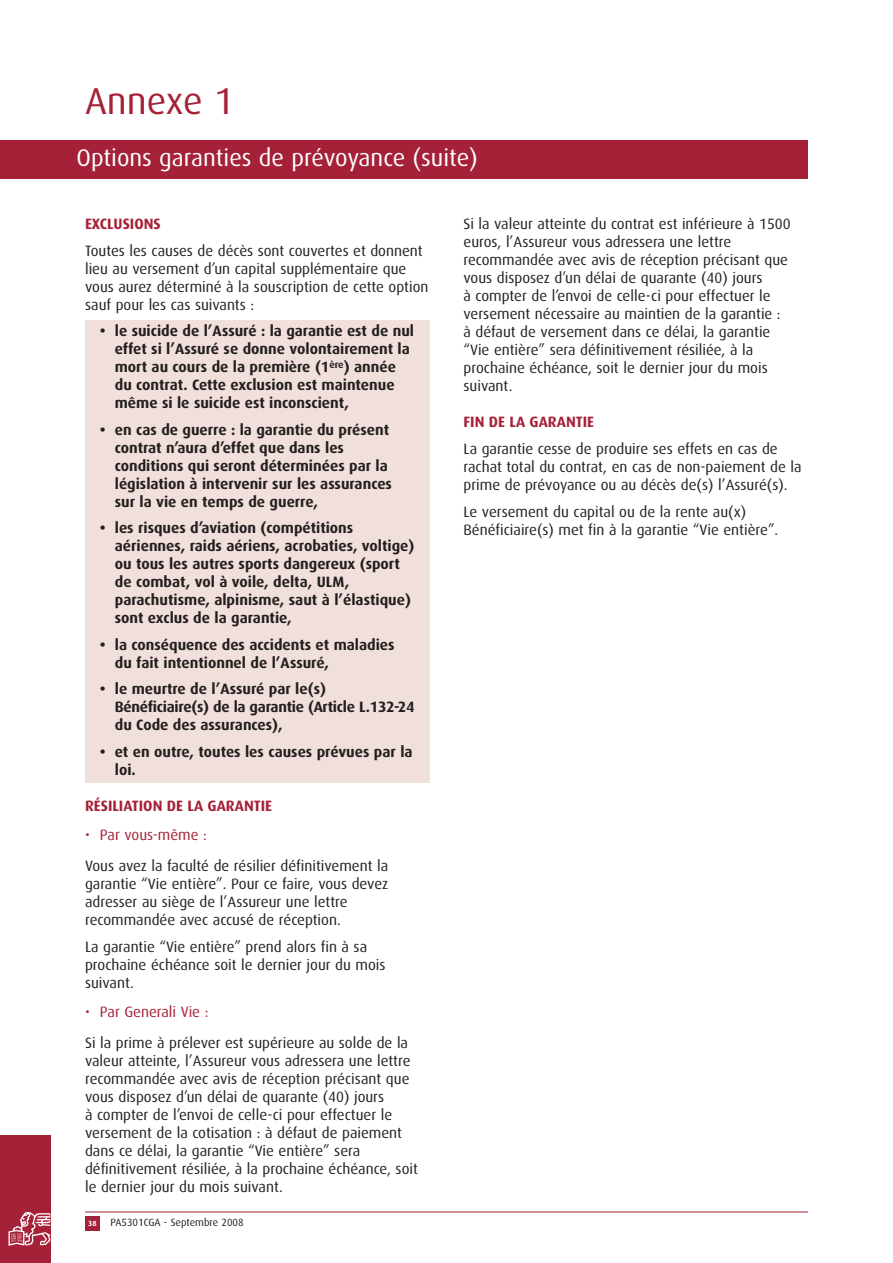
<style>
.page{position:relative;width:893px;height:1263px;background:#fff}
.page>*{position:absolute;margin:0;border:0;box-sizing:border-box;transform-origin:0 0}
.t1{font:37.5px "Dax";color:#a52138}
.t2{font:24px "Dax";color:#fff}
.t3{font:15px/18px "Dax";color:#231f20}
.t4{font:700 15px/18px "Dax";color:#231f20}
.t5{font:700 15px "Dax";color:#a52138}
.t6{font:15px "Dax";color:#a52138}
.t7{font:10.5px "Dax";color:#231f20}
.t8{font:700 7.5px "Dax";color:#fff}
</style>
<div class="page">
<div style="left:85px;top:320px;width:344px;height:463px;background:#f1dfdb"></div>
<div style="left:0;top:1135px;width:51px;height:128px;background:#a52138"></div>
<svg style="left:9px;top:1212px;width:41px;height:34px"></svg>
<hr style="left:85px;top:1211px;width:723px;height:1px;background:#a52138">
<div style="left:85px;top:1216px;width:15px;height:15px;background:#a52138"></div>
<div style="left:0;top:140px;width:808px;height:39px;background:#a52138"></div>
<h1 class="t1" style="left:85px;top:85px;width:150px">Annexe 1</h1>
<h2 class="t2" style="left:77px;top:147px;width:403px">Options garanties de prévoyance (suite)</h2>
<p class="t5" style="left:85px;top:217px;width:77px">EXCLUSIONS</p>
<p class="t3" style="left:85px;top:242px;width:345px">Toutes les causes de décès sont couvertes et donnent lieu au versement d’un capital supplémentaire que vous aurez déterminé à la souscription de cette option sauf pour les cas suivants :</p>
<p class="t4" style="left:115px;top:323px;width:301px;text-indent:-15px">• le suicide de l’Assuré : la garantie est de nul effet si l’Assuré se donne volontairement la mort au cours de la première (1<sup>ère</sup>) année du contrat. Cette exclusion est maintenue même si le suicide est inconscient,</p>
<p class="t4" style="left:115px;top:421px;width:279px;text-indent:-15px">• en cas de guerre : la garantie du présent contrat n’aura d’effet que dans les conditions qui seront déterminées par la législation à intervenir sur les assurances sur la vie en temps de guerre,</p>
<p class="t4" style="left:115px;top:520px;width:301px;text-indent:-15px">• les risques d’aviation (compétitions aériennes, raids aériens, acrobaties, voltige) ou tous les autres sports dangereux (sport de combat, vol à voile, delta, ULM, parachutisme, alpinisme, saut à l’élastique) sont exclus de la garantie,</p>
<p class="t4" style="left:115px;top:636px;width:281px;text-indent:-15px">• la conséquence des accidents et maladies du fait intentionnel de l’Assuré,</p>
<p class="t4" style="left:115px;top:681px;width:301px;text-indent:-15px">• le meurtre de l’Assuré par le(s)<br>Bénéficiaire(s) de la garantie (Article L.132-24 du Code des assurances),</p>
<p class="t4" style="left:115px;top:743px;width:299px;text-indent:-15px">• et en outre, toutes les causes prévues par la loi.</p>
<p class="t5" style="left:85px;top:799px;width:189px">RÉSILIATION DE LA GARANTIE</p>
<p class="t6" style="left:85px;top:828px;width:123px">• Par vous-même :</p>
<p class="t3" style="left:85px;top:857px;width:305px">Vous avez la faculté de résilier définitivement la garantie “Vie entière”. Pour ce faire, vous devez adresser au siège de l’Assureur une lettre recommandée avec accusé de réception.</p>
<p class="t3" style="left:85px;top:938px;width:302px">La garantie “Vie entière” prend alors fin à sa prochaine échéance soit le dernier jour du mois suivant.</p>
<p class="t6" style="left:85px;top:1005px;width:125px">• Par Generali Vie :</p>
<p class="t3" style="left:85px;top:1034px;width:334px">Si la prime à prélever est supérieure au solde de la valeur atteinte, l’Assureur vous adressera une lettre recommandée avec avis de réception précisant que vous disposez d’un délai de quarante (40) jours<br>à compter de l’envoi de celle-ci pour effectuer le versement de la cotisation : à défaut de paiement dans ce délai, la garantie “Vie entière” sera définitivement résiliée, à la prochaine échéance, soit le dernier jour du mois suivant.</p>
<p class="t8" style="left:88px;top:1220px;width:10px">38</p>
<p class="t7" style="left:111px;top:1217px;width:135px">PA5301CGA - Septembre 2008</p>
<p class="t3" style="left:463px;top:215px;width:329px">Si la valeur atteinte du contrat est inférieure à 1500 euros, l’Assureur vous adressera une lettre recommandée avec avis de réception précisant que vous disposez d’un délai de quarante (40) jours<br>à compter de l’envoi de celle-ci pour effectuer le versement nécessaire au maintien de la garantie : à défaut de versement dans ce délai, la garantie “Vie entière” sera définitivement résiliée, à la prochaine échéance, soit le dernier jour du mois suivant.</p>
<p class="t5" style="left:463px;top:415px;width:132px">FIN DE LA GARANTIE</p>
<p class="t3" style="left:463px;top:440px;width:340px">La garantie cesse de produire ses effets en cas de rachat total du contrat, en cas de non-paiement de la prime de prévoyance ou au décès de(s) l’Assuré(s).</p>
<p class="t3" style="left:463px;top:503px;width:316px">Le versement du capital ou de la rente au(x)<br>Bénéficiaire(s) met fin à la garantie “Vie entière”.</p>
</div>
